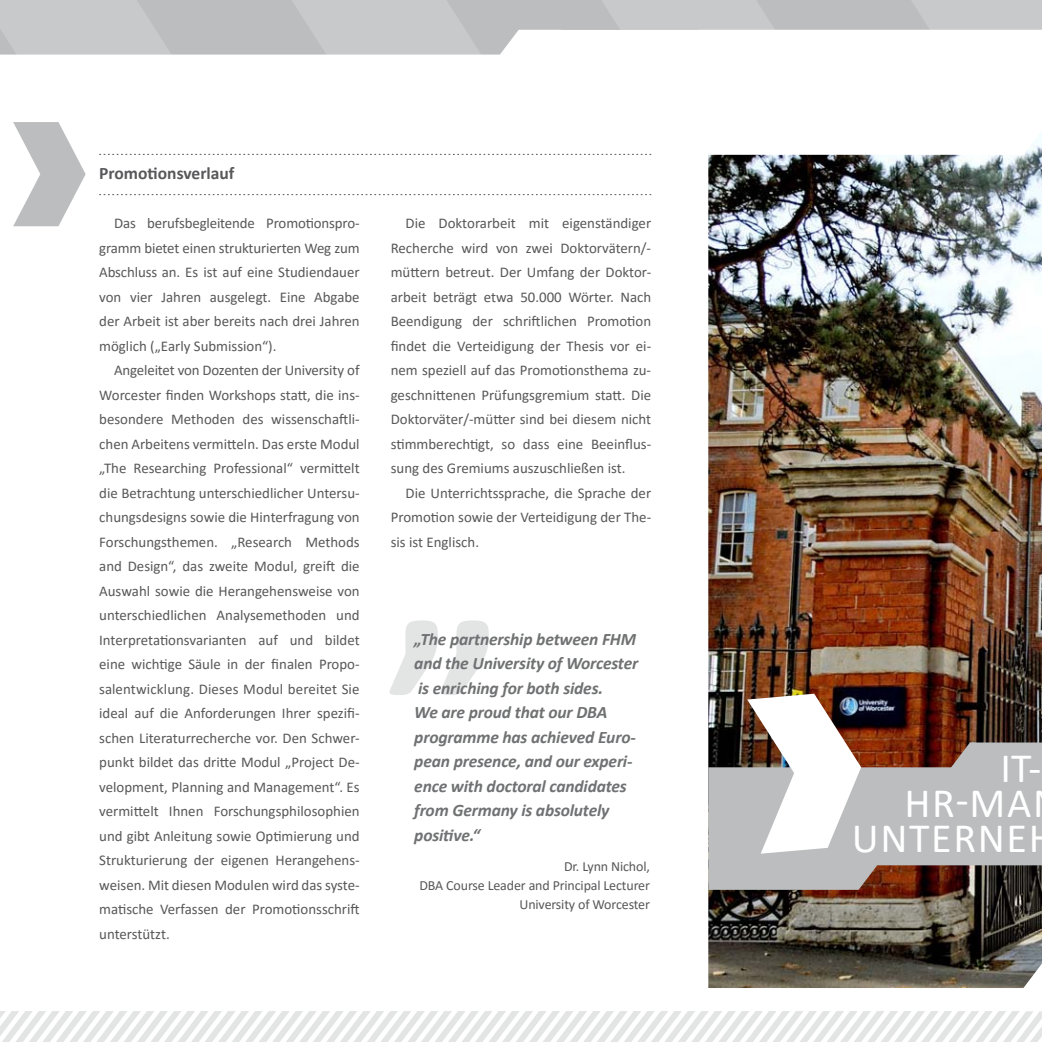
<style>
.page{position:relative;width:1042px;height:1042px;background:#fff}
.page>*{position:absolute;margin:0;border:0;box-sizing:border-box;transform-origin:0 0}
.t1{font:42px "Calibri";letter-spacing:.04em;color:#fff}
.t2{font:italic 700 17.5px/24.5px "Calibri";letter-spacing:-.01em;color:#707172}
.t3{font:700 17.5px "Calibri";color:#58585a}
.t4{font:14.88px/24.5px "Calibri";color:#58585a;text-align:justify}
.t5{font:14px/19.2px "Calibri";letter-spacing:-.01em;color:#58585a;text-align:right}
</style>
<div class="page">
<svg style="left:224px;top:0;width:631px;height:55px"></svg>
<svg style="left:0;top:0;width:224px;height:227px"></svg>
<svg style="left:268px;top:0;width:249px;height:196px"></svg>
<svg style="left:561px;top:0;width:250px;height:196px"></svg>
<svg style="left:855px;top:0;width:187px;height:30px;fill:#c8c9ca"></svg>
<svg style="left:0;top:1011px;width:1042px;height:31px"></svg>
<svg style="left:389px;top:620px;width:100px;height:75px"></svg>
<img style="left:708px;top:130px;width:334px;height:858px">
<svg style="left:708px;top:742px;width:334px;height:148px;fill:#bbbdbe"></svg>
<svg style="left:747px;top:694px;width:114px;height:159px"></svg>
<svg style="left:99px;top:154px;width:552px;height:1px"></svg>
<svg style="left:99px;top:194px;width:552px;height:1px"></svg>
<svg style="left:13px;top:122px;width:73px;height:104px"></svg>
<p class="t3" style="left:99px;top:161px;width:137px">Promotionsverlauf</p>
<p class="t4" style="left:99px;top:211px;width:262px;text-indent:15px">Das berufsbegleitende Promotionspro&shy;gramm bietet einen strukturierten Weg zum Abschluss an. Es ist auf eine Studiendauer von vier Jahren ausgelegt. Eine Abgabe der Arbeit ist aber bereits nach drei Jahren möglich („Early Submission“).</p>
<p class="t4" style="left:99px;top:358px;width:262px;text-indent:15px">Angeleitet von Dozenten der University of Worcester finden Workshops statt, die ins&shy;besondere Methoden des wissenschaftli&shy;chen Arbeitens vermitteln. Das erste Modul „The Researching Professional“ vermittelt die Betrachtung unterschiedlicher Untersu&shy;chungsdesigns sowie die Hinterfragung von Forschungsthemen. „Research Methods and Design“, das zweite Modul, greift die Auswahl sowie die Herangehensweise von unterschiedlichen Analysemethoden und Interpretationsvarianten auf und bildet eine wichtige Säule in der finalen Propo&shy;salentwicklung. Dieses Modul bereitet Sie ideal auf die Anforderungen Ihrer spezifi&shy;schen Literaturrecherche vor. Den Schwer&shy;punkt bildet das dritte Modul „Project De&shy;velopment, Planning and Management“. Es vermittelt Ihnen Forschungsphilosophien und gibt Anleitung sowie Optimierung und Strukturierung der eigenen Herangehens&shy;weisen. Mit diesen Modulen wird das syste&shy;matische Verfassen der Promotionsschrift unterstützt.</p>
<p class="t4" style="left:391px;top:211px;width:262px;text-indent:15px">Die Doktorarbeit mit eigenständiger Recherche wird von zwei Doktorvätern/- müttern betreut. Der Umfang der Doktor&shy;arbeit beträgt etwa 50.000 Wörter. Nach Beendigung der schriftlichen Promotion findet die Verteidigung der Thesis vor ei&shy;nem speziell auf das Promotionsthema zu&shy;geschnittenen Prüfungsgremium statt. Die Doktorväter/-mütter sind bei diesem nicht stimmberechtigt, so dass eine Beeinflus&shy;sung des Gremiums auszuschließen ist.</p>
<p class="t4" style="left:391px;top:480px;width:262px;text-indent:15px">Die Unterrichtssprache, die Sprache der Promotion sowie der Verteidigung der The&shy;sis ist Englisch.</p>
<p class="t2" style="left:414px;top:626px;width:225px">„The partnership between FHM and the University of Worcester is enriching for both sides.<br>We are proud that our DBA programme has achieved Euro&shy;pean presence, and our experi&shy;ence with doctoral candidates from Germany is absolutely positive.“</p>
<p class="t5" style="left:419px;top:856px;width:232px">Dr. Lynn Nichol,<br>DBA Course Leader and Principal Lecturer<br>University of Worcester</p>
<h1 class="t1" style="left:1000px;top:739px;width:42px">IT-</h1>
<h1 class="t1" style="left:904px;top:774px;width:124px">HR-Ma</h1>
<h1 class="t1" style="left:852px;top:809px;width:205px">UNTERNEH</h1>
</div>
